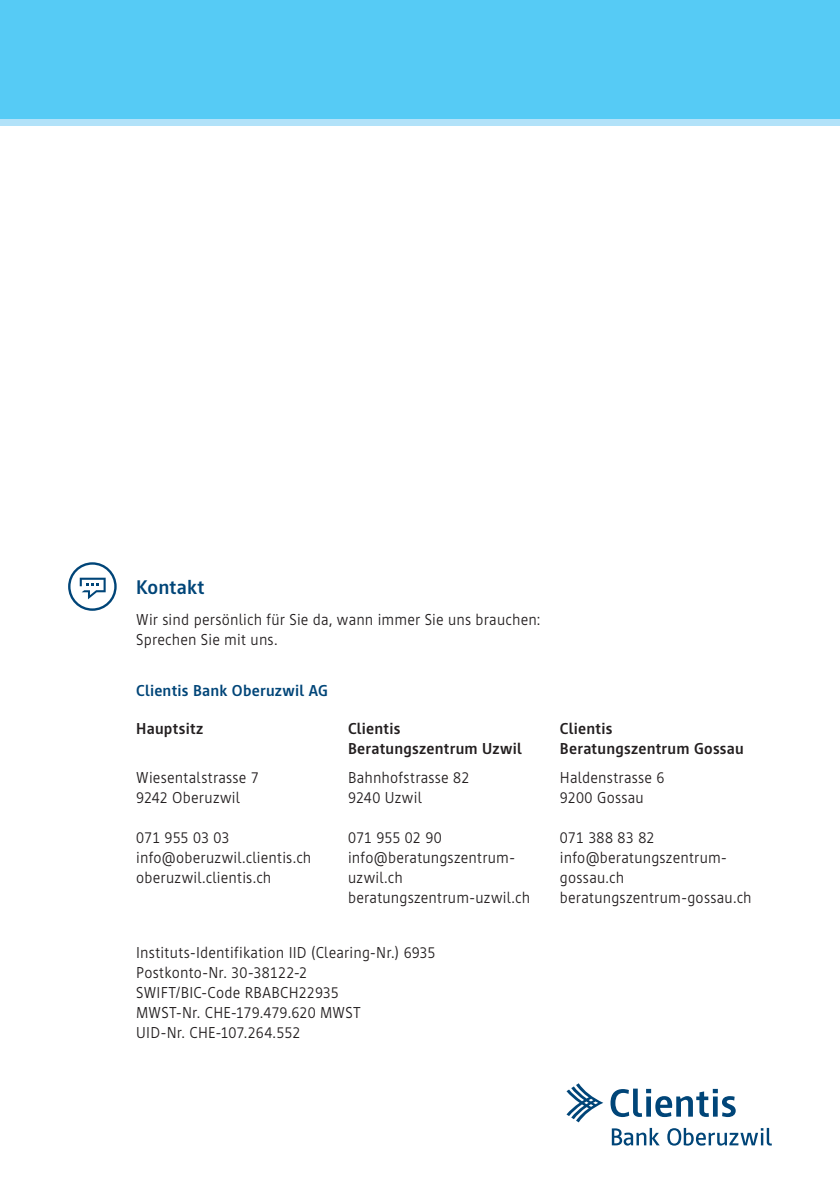
<style>
.page{position:relative;width:840px;height:1191px;background:#fff}
.page>*{position:absolute;margin:0;border:0;box-sizing:border-box;transform-origin:0 0}
.main-titel{font:700 20px "Cast";letter-spacing:.01em;color:#004578}
.main_tabelle-text{font:300 16px/20px "Cast";letter-spacing:.015em;color:#231f20}
.main_grundtext-links{font:300 16px/20px "Cast";letter-spacing:.015em;color:#231f20}
.main_tabelle-titel{font:700 16px "Cast";letter-spacing:.015em;color:#231f20}
.main_grundtext-links-2{font:700 16px "Cast";letter-spacing:.015em;color:#004578}
</style>
<div class="page">
<svg style="left:566px;top:1083px;width:37px;height:39px"></svg>
<svg style="left:610px;top:1088px;width:125px;height:29px"></svg>
<svg style="left:611px;top:1127px;width:48px;height:18px"></svg>
<svg style="left:667px;top:1127px;width:104px;height:18px"></svg>
<div style="left:0;top:0;width:839px;height:119px;background:#56cbf5"></div>
<div style="left:0;top:119px;width:839px;height:7px;background:#b2e2f9"></div>
<svg style="left:68px;top:562px;width:49px;height:49px"></svg>
<p class="main-titel" style="left:136px;top:575px;width:70px">Kontakt</p>
<p class="main_grundtext-links" style="left:136px;top:609px;width:405px">Wir sind persönlich für Sie da, wann immer Sie uns brauchen:<br>Sprechen Sie mit uns.</p>
<p class="main_grundtext-links-2" style="left:136px;top:681px;width:193px">Clientis Bank Oberuzwil AG</p>
<p class="main_tabelle-titel" style="left:136px;top:719px;width:69px">Hauptsitz</p>
<p class="main_tabelle-titel" style="left:348px;top:719px;width:54px">Clientis</p>
<p class="main_tabelle-titel" style="left:348px;top:739px;width:175px">Beratungszentrum Uzwil</p>
<p class="main_tabelle-text" style="left:136px;top:767px;width:124px">Wiesentalstrasse 7</p>
<p class="main_tabelle-text" style="left:136px;top:787px;width:105px">9242 Oberuzwil</p>
<p class="main_tabelle-text" style="left:136px;top:827px;width:95px">071 955 03 03</p>
<p class="main_tabelle-text" style="left:136px;top:847px;width:176px">info@oberuzwil.clientis.ch</p>
<p class="main_tabelle-text" style="left:136px;top:867px;width:136px">oberuzwil.clientis.ch</p>
<p class="main_tabelle-text" style="left:348px;top:767px;width:123px">Bahnhofstrasse 82</p>
<p class="main_tabelle-text" style="left:348px;top:787px;width:75px">9240 Uzwil</p>
<p class="main_tabelle-text" style="left:348px;top:827px;width:95px">071 955 02 90</p>
<p class="main_tabelle-text" style="left:348px;top:847px;width:168px">info@beratungszentrum-</p>
<p class="main_tabelle-text" style="left:348px;top:867px;width:56px">uzwil.ch</p>
<p class="main_tabelle-text" style="left:348px;top:887px;width:183px">beratungszentrum-uzwil.ch</p>
<p class="main_tabelle-text" style="left:136px;top:942px;width:300px">Instituts-Identifikation IID (Clearing-Nr.) 6935</p>
<p class="main_tabelle-text" style="left:136px;top:962px;width:172px">Postkonto-Nr. 30-38122-2</p>
<p class="main_tabelle-text" style="left:136px;top:982px;width:204px">SWIFT/BIC-Code RBABCH22935</p>
<p class="main_tabelle-text" style="left:136px;top:1002px;width:225px">MWST-Nr. CHE-179.479.620 MWST</p>
<p class="main_tabelle-text" style="left:136px;top:1022px;width:165px">UID-Nr. CHE-107.264.552</p>
<p class="main_tabelle-titel" style="left:559px;top:719px;width:54px">Clientis</p>
<p class="main_tabelle-titel" style="left:559px;top:739px;width:185px">Beratungszentrum Gossau</p>
<p class="main_tabelle-text" style="left:559px;top:767px;width:106px">Haldenstrasse 6</p>
<p class="main_tabelle-text" style="left:559px;top:787px;width:85px">9200 Gossau</p>
<p class="main_tabelle-text" style="left:559px;top:827px;width:96px">071 388 83 82</p>
<p class="main_tabelle-text" style="left:559px;top:847px;width:168px">info@beratungszentrum&shy;gossau.ch</p>
<p class="main_tabelle-text" style="left:559px;top:887px;width:193px">beratungszentrum-gossau.ch</p>
</div>
